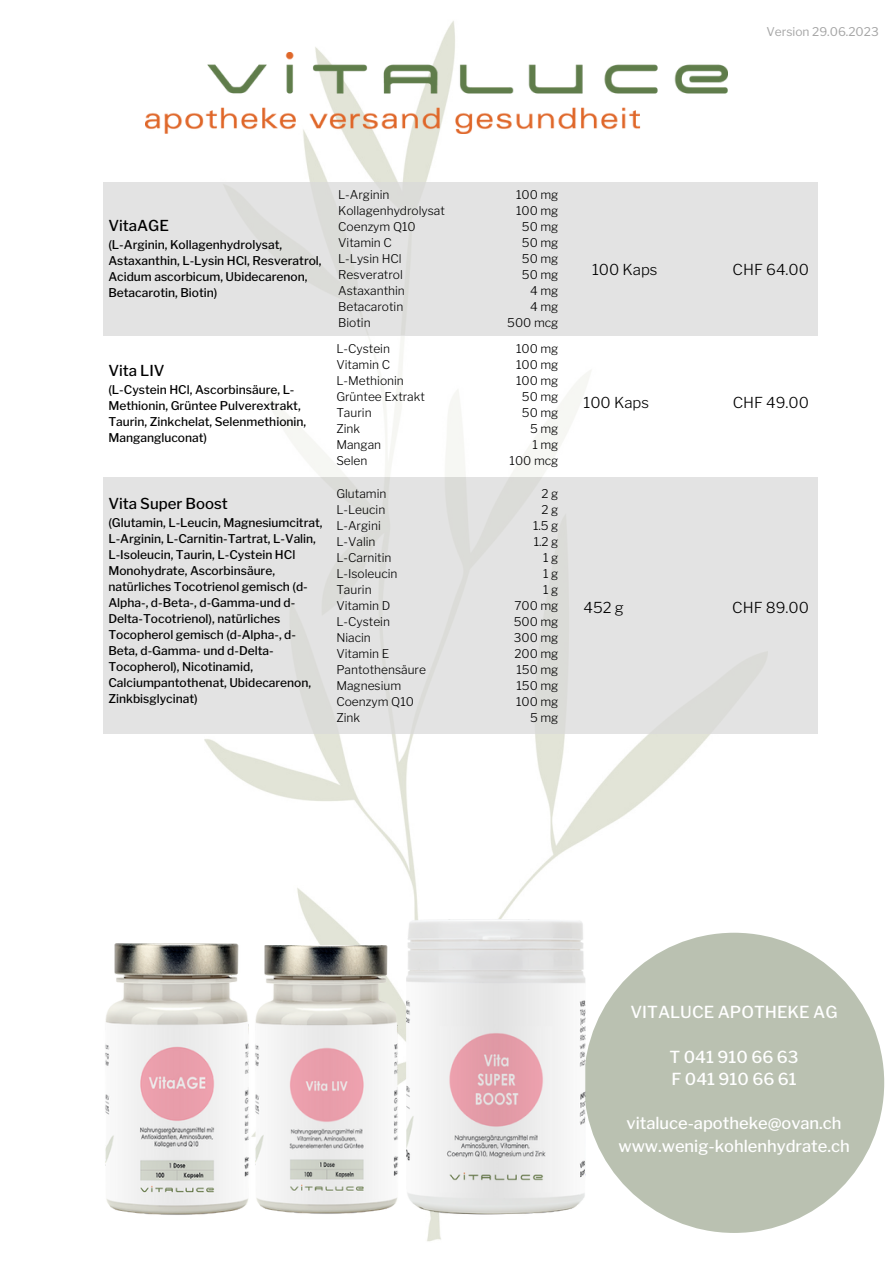
<style>
.page{position:relative;width:893px;height:1264px;background:#fff}
.page>*{position:absolute;margin:0;border:0;box-sizing:border-box;transform-origin:0 0}
.t1{font:500 16.5px "Libre Franklin";color:#fff}
.t2{font:300 15px "Libre Franklin";color:#000}
.t3{font:500 15px "Libre Franklin";color:#000}
.t4{font:500 12px/16px "Libre Franklin";color:#000}
.t5{font:300 12px "Libre Franklin";color:#000}
.t6{font:12px "Libre Franklin";color:#a6a6a6}
</style>
<div class="page">
<img style="left:205px;top:21px;width:562px;height:1221px">
<div style="left:103px;top:336px;width:714px;height:141px;background:#fff"></div>
<div style="left:103px;top:182px;width:714px;height:154px;background:#e3e3e3"></div>
<div style="left:103px;top:477px;width:714px;height:256px;background:#e3e3e3"></div>
<div style="left:584px;top:932px;width:300px;height:300px;background:#bac1b1;border-radius:50%"></div>
<img style="left:145px;top:52px;width:582px;height:81px">
<img style="left:105px;top:944px;width:293px;height:272px">
<img style="left:405px;top:919px;width:182px;height:297px">
<p class="t3" style="left:108px;top:217px;width:62px">VitaAGE</p>
<p class="t4" style="left:108px;top:237px;width:215px">(L-Arginin, Kollagenhydrolysat, Astaxanthin, L-Lysin HCl, Resveratrol, Acidum ascorbicum, Ubidecarenon, Betacarotin, Biotin)</p>
<p class="t3" style="left:108px;top:361px;width:58px">Vita LIV</p>
<p class="t4" style="left:108px;top:381px;width:199px">(L-Cystein HCl, Ascorbinsäure, L-<br>Methionin, Grüntee Pulverextrakt,<br>Taurin, Zinkchelat, Selenmethionin,<br>Mangangluconat)</p>
<p class="t3" style="left:108px;top:494px;width:121px">Vita Super Boost</p>
<p class="t4" style="left:108px;top:514px;width:216px">(Glutamin, L-Leucin, Magnesiumcitrat, L-Arginin, L-Carnitin-Tartrat, L-Valin, L-Isoleucin, Taurin, L-Cystein HCl Monohydrate, Ascorbinsäure, natürliches Tocotrienol gemisch (d-Alpha-, d-Beta-, d-Gamma-und d-Delta-Tocotrienol), natürliches Tocopherol gemisch (d-Alpha-, d-Beta, d-Gamma- und d-Delta-Tocopherol), Nicotinamid, Calciumpantothenat, Ubidecarenon, Zinkbisglycinat)</p>
<p class="t5" style="left:338px;top:187px;width:53px">L-Arginin</p>
<p class="t5" style="left:338px;top:203px;width:108px">Kollagenhydrolysat</p>
<p class="t5" style="left:338px;top:219px;width:79px">Coenzym Q10</p>
<p class="t5" style="left:338px;top:235px;width:55px">Vitamin C</p>
<p class="t5" style="left:338px;top:251px;width:65px">L-Lysin HCl</p>
<p class="t5" style="left:338px;top:267px;width:66px">Resveratrol</p>
<p class="t5" style="left:338px;top:283px;width:68px">Astaxanthin</p>
<p class="t5" style="left:338px;top:299px;width:67px">Betacarotin</p>
<p class="t5" style="left:338px;top:315px;width:34px">Biotin</p>
<p class="t5" style="left:336px;top:341px;width:55px">L-Cystein</p>
<p class="t5" style="left:336px;top:357px;width:55px">Vitamin C</p>
<p class="t5" style="left:336px;top:373px;width:69px">L-Methionin</p>
<p class="t5" style="left:336px;top:389px;width:90px">Grüntee Extrakt</p>
<p class="t5" style="left:336px;top:405px;width:37px">Taurin</p>
<p class="t5" style="left:336px;top:421px;width:25px">Zink</p>
<p class="t5" style="left:336px;top:437px;width:46px">Mangan</p>
<p class="t5" style="left:336px;top:453px;width:33px">Selen</p>
<p class="t5" style="left:336px;top:486px;width:52px">Glutamin</p>
<p class="t5" style="left:336px;top:502px;width:50px">L-Leucin</p>
<p class="t5" style="left:336px;top:518px;width:46px">L-Argini</p>
<p class="t5" style="left:336px;top:534px;width:41px">L-Valin</p>
<p class="t5" style="left:336px;top:550px;width:57px">L-Carnitin</p>
<p class="t5" style="left:336px;top:566px;width:63px">L-Isoleucin</p>
<p class="t5" style="left:336px;top:582px;width:37px">Taurin</p>
<p class="t5" style="left:336px;top:598px;width:55px">Vitamin D</p>
<p class="t5" style="left:336px;top:614px;width:55px">L-Cystein</p>
<p class="t5" style="left:336px;top:630px;width:36px">Niacin</p>
<p class="t5" style="left:336px;top:646px;width:54px">Vitamin E</p>
<p class="t5" style="left:336px;top:662px;width:91px">Pantothensäure</p>
<p class="t5" style="left:336px;top:678px;width:66px">Magnesium</p>
<p class="t5" style="left:336px;top:694px;width:79px">Coenzym Q10</p>
<p class="t5" style="left:336px;top:710px;width:25px">Zink</p>
<p class="t6" style="left:766px;top:24px;width:114px">Version 29.06.2023</p>
<p class="t5" style="left:516px;top:187px;width:44px">100 mg</p>
<p class="t5" style="left:516px;top:203px;width:44px">100 mg</p>
<p class="t5" style="left:522px;top:219px;width:38px">50 mg</p>
<p class="t5" style="left:522px;top:235px;width:38px">50 mg</p>
<p class="t5" style="left:522px;top:251px;width:38px">50 mg</p>
<p class="t5" style="left:522px;top:267px;width:38px">50 mg</p>
<p class="t5" style="left:530px;top:283px;width:30px">4mg</p>
<p class="t5" style="left:530px;top:299px;width:30px">4mg</p>
<p class="t5" style="left:507px;top:315px;width:53px">500 mcg</p>
<p class="t5" style="left:516px;top:341px;width:44px">100 mg</p>
<p class="t5" style="left:516px;top:357px;width:44px">100 mg</p>
<p class="t5" style="left:516px;top:373px;width:44px">100 mg</p>
<p class="t5" style="left:522px;top:389px;width:38px">50 mg</p>
<p class="t5" style="left:522px;top:405px;width:38px">50 mg</p>
<p class="t5" style="left:530px;top:421px;width:30px">5mg</p>
<p class="t5" style="left:532px;top:437px;width:27px">1mg</p>
<p class="t5" style="left:509px;top:453px;width:50px">100 mcg</p>
<p class="t5" style="left:541px;top:486px;width:18px">2g</p>
<p class="t5" style="left:541px;top:502px;width:18px">2g</p>
<p class="t5" style="left:533px;top:518px;width:27px">1.5 g</p>
<p class="t5" style="left:533px;top:534px;width:26px">1.2 g</p>
<p class="t5" style="left:543px;top:550px;width:17px">1g</p>
<p class="t5" style="left:543px;top:566px;width:17px">1g</p>
<p class="t5" style="left:543px;top:582px;width:17px">1g</p>
<p class="t5" style="left:514px;top:598px;width:46px">700 mg</p>
<p class="t5" style="left:513px;top:614px;width:46px">500 mg</p>
<p class="t5" style="left:514px;top:630px;width:46px">300 mg</p>
<p class="t5" style="left:514px;top:646px;width:45px">200 mg</p>
<p class="t5" style="left:516px;top:662px;width:43px">150 mg</p>
<p class="t5" style="left:516px;top:678px;width:43px">150 mg</p>
<p class="t5" style="left:516px;top:694px;width:44px">100 mg</p>
<p class="t5" style="left:530px;top:710px;width:30px">5mg</p>
<p class="t2" style="left:592px;top:260px;width:67px">100 Kaps</p>
<p class="t2" style="left:732px;top:260px;width:78px">CHF 64.00</p>
<p class="t2" style="left:583px;top:393px;width:67px">100 Kaps</p>
<p class="t2" style="left:732px;top:393px;width:78px">CHF 49.00</p>
<p class="t2" style="left:583px;top:599px;width:42px">452 g</p>
<p class="t2" style="left:732px;top:599px;width:78px">CHF 89.00</p>
<p class="t1" style="left:630px;top:1002px;width:208px">VITALUCE APOTHEKE AG</p>
<p class="t1" style="left:669px;top:1046px;width:130px">T 041 910 66 63</p>
<p class="t1" style="left:671px;top:1068px;width:127px">F 041 910 66 61</p>
<p class="t1" style="left:626px;top:1113px;width:216px">vitaluce-apotheke@ovan.ch</p>
<p class="t1" style="left:618px;top:1135px;width:233px">www.wenig-kohlenhydrate.ch</p>
</div>
